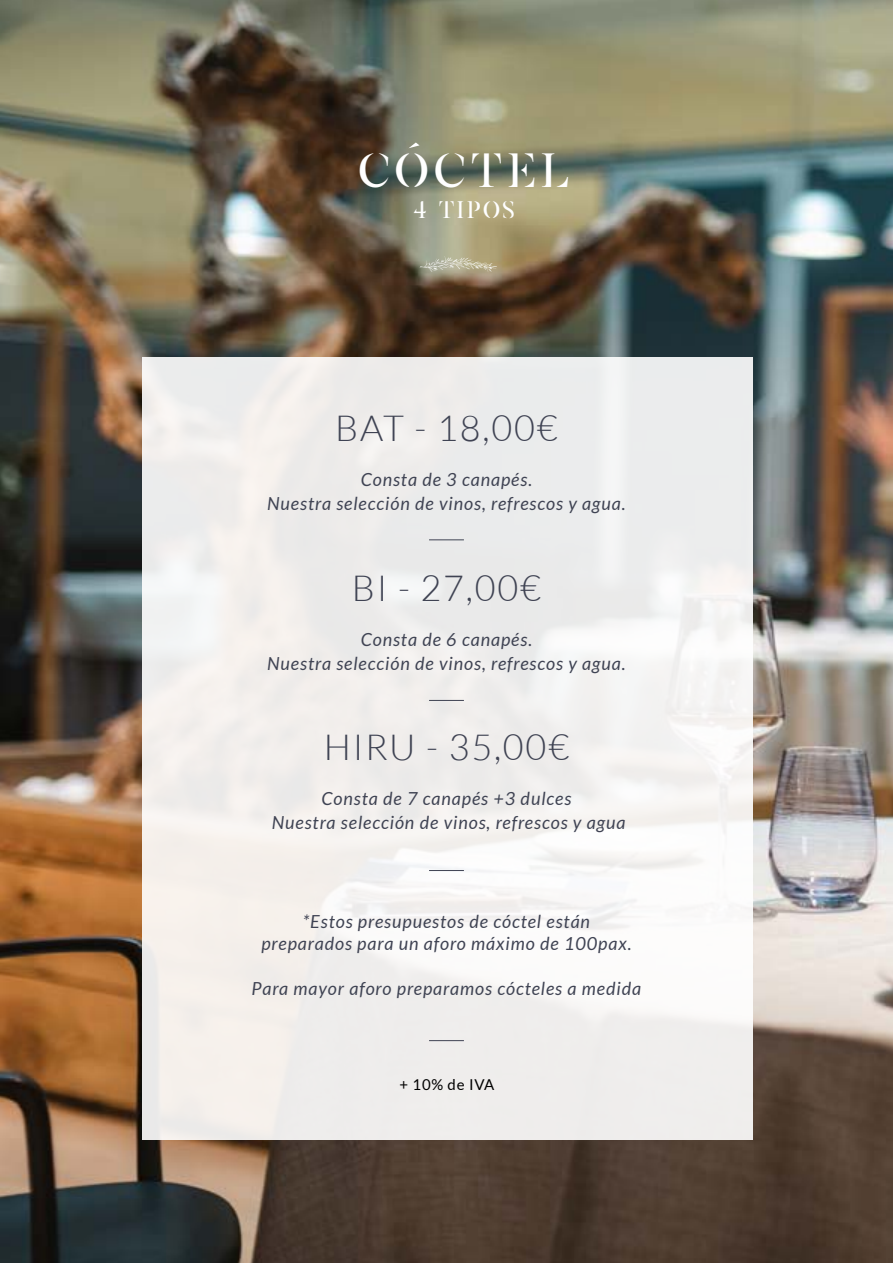
<style>
.page{position:relative;width:893px;height:1263px;background:#fff}
.page>*{position:absolute;margin:0;border:0;box-sizing:border-box;transform-origin:0 0}
.t1{font:45.9px "Exodus Demo Stencil";letter-spacing:.11em;color:#fff}
.t2{font:300 36px "Lato";letter-spacing:.05em;color:#3f4353}
.t3{font:22.95px "Exodus Demo Stencil";letter-spacing:.11em;color:#fff}
.t4{font:italic 18px/24px "Lato";letter-spacing:.05em;color:#3f4353;text-align:center}
.t5{font:15px "Lato";letter-spacing:.05em;color:#000}
</style>
<div class="page">
<img style="left:0;top:0;width:893px;height:1263px">
<div style="left:142px;top:357px;width:611px;height:782px;background:linear-gradient(to right,#f1edeb,#f2f2f3)"></div>
<hr style="left:429px;top:540px;width:35px;height:1px;background:#3f4353">
<hr style="left:429px;top:700px;width:35px;height:1px;background:#3f4353">
<hr style="left:429px;top:870px;width:35px;height:1px;background:#3f4353">
<hr style="left:429px;top:1040px;width:35px;height:1px;background:#3f4353">
<svg style="left:408px;top:142px;width:11px;height:6px"></svg>
<svg style="left:419px;top:256px;width:78px;height:16px"></svg>
<h1 class="t1" style="left:358px;top:142px;width:213px">COCTEL</h1>
<p class="t3" style="left:413px;top:196px;width:103px">4 TIPOS</p>
<h2 class="t2" style="left:335px;top:409px;width:224px">BAT - 18,00€</h2>
<p class="t4" style="left:267px;top:468px;width:360px">Consta de 3 canapés.<br>Nuestra selección de vinos, refrescos y agua.</p>
<h2 class="t2" style="left:352px;top:568px;width:191px">BI - 27,00€</h2>
<p class="t4" style="left:267px;top:627px;width:360px">Consta de 6 canapés.<br>Nuestra selección de vinos, refrescos y agua.</p>
<h2 class="t2" style="left:324px;top:727px;width:247px">HIRU - 35,00€</h2>
<p class="t4" style="left:272px;top:786px;width:355px">Consta de 7 canapés +3 dulces<br>Nuestra selección de vinos, refrescos y agua</p>
<p class="t4" style="left:261px;top:910px;width:372px;line-height:22.5px">*Estos presupuestos de cóctel están preparados para un aforo máximo de 100pax.</p>
<p class="t4" style="left:252px;top:977px;width:391px">Para mayor aforo preparamos cócteles a medida</p>
<p class="t5" style="left:399px;top:1076px;width:97px">+ 10% de IVA</p>
</div>
